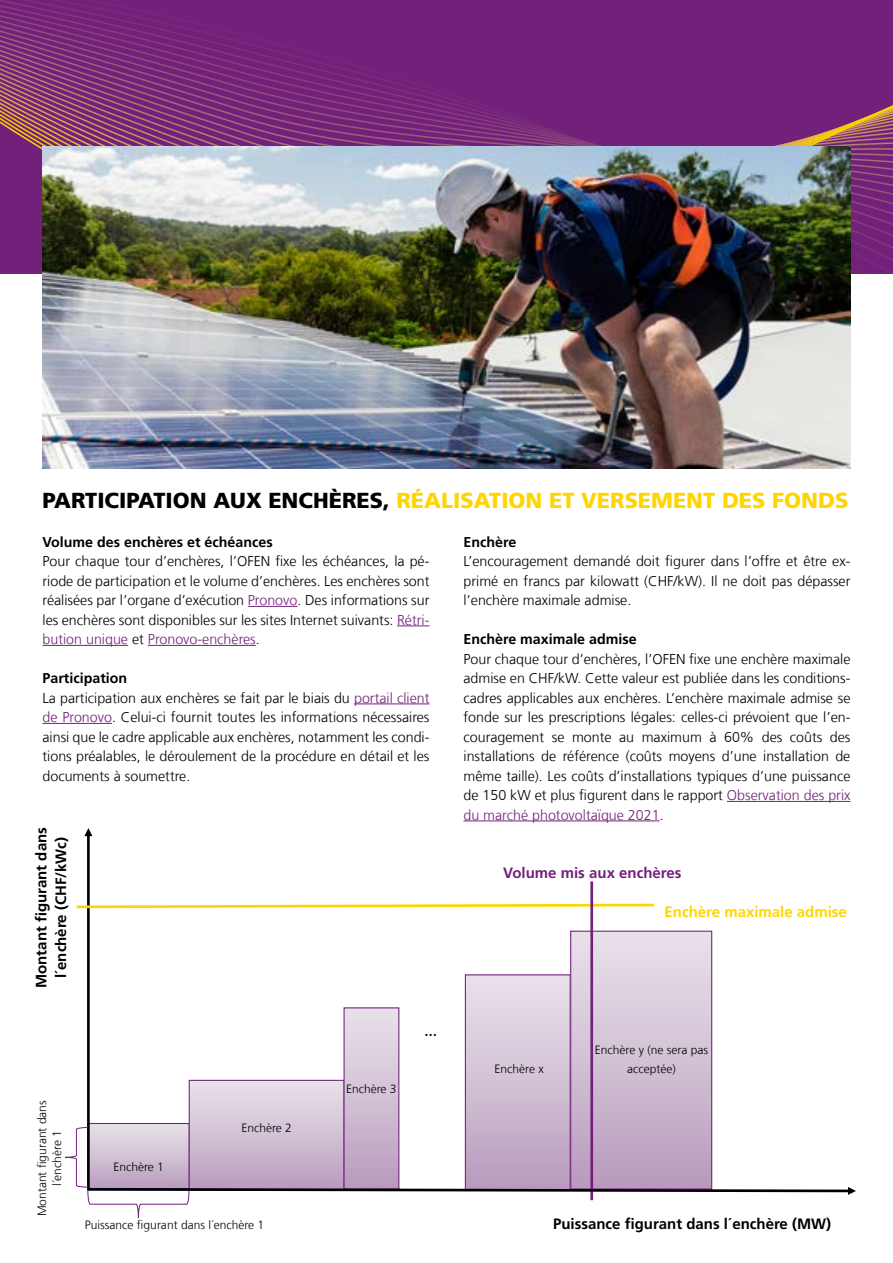
<style>
.page{position:relative;width:893px;height:1263px;background:#fff}
.page>*{position:absolute;margin:0;border:0;box-sizing:border-box;transform-origin:0 0}
.t1{font:900 21.75px "Frutiger LT Com";color:#ffd500}
.t2{font:19.2px "Calibri";color:#000}
.t3{font:700 15px/19.5px "Frutiger LT Com";color:#000;text-align:center}
.t4{font:700 15px "Frutiger LT Com";color:#ffd500}
.t5{font:700 15px "Frutiger LT Com";color:#72217b}
.t6{font:300 14.25px/19.5px "Frutiger LT Com";color:#000;text-align:justify}
.t7{font:700 14.25px "Frutiger LT Com";color:#000}
.t8{font:300 12px/15px "Frutiger LT Com";color:#000;text-align:center}
.s1{color:#000}
.s2{color:#72217b}
.s3{font-weight:700}
</style>
<div class="page">
<svg style="left:0;top:0;width:893px;height:274px;background:#782979"></svg>
<div style="left:88px;top:1123px;width:101px;height:66px;background:#e7dee8"></div>
<div style="left:88px;top:1123px;width:102px;height:66px;border:1px solid #72217b"></div>
<hr style="left:87px;top:835px;width:3px;height:355px;background:#000">
<svg style="left:84px;top:828px;width:8px;height:8px"></svg>
<svg style="left:76px;top:902px;width:578px;height:7px"></svg>
<div style="left:189px;top:1080px;width:155px;height:110px;background:#dfd3e1"></div>
<div style="left:189px;top:1080px;width:156px;height:110px;border:1px solid #72217b"></div>
<svg style="left:346px;top:1009px;width:51px;height:118px;background:#d9cbdb"></svg>
<svg style="left:467px;top:976px;width:102px;height:151px;background:#d8cada"></svg>
<div style="left:465px;top:974px;width:106px;height:216px;border:1px solid #72217b"></div>
<svg style="left:572px;top:933px;width:138px;height:194px;background:#d6c7d9"></svg>
<div style="left:570px;top:931px;width:142px;height:258px;border:1px solid #72217b"></div>
<hr style="left:590px;top:881px;width:3px;height:319px;background:#72217b">
<svg style="left:65px;top:1127px;width:791px;height:91px"></svg>
<hr style="left:248px;top:606px;width:49px;height:1px;background:#72217b">
<hr style="left:397px;top:625px;width:32px;height:1px;background:#72217b">
<hr style="left:43px;top:645px;width:85px;height:1px;background:#72217b">
<hr style="left:148px;top:645px;width:108px;height:1px;background:#72217b">
<hr style="left:354px;top:703px;width:75px;height:1px;background:#72217b">
<hr style="left:43px;top:723px;width:69px;height:1px;background:#72217b">
<hr style="left:727px;top:801px;width:123px;height:1px;background:#72217b">
<hr style="left:463px;top:820px;width:197px;height:1px;background:#72217b">
<img style="left:43px;top:147px;width:807px;height:322px">
<h1 class="t1" style="left:43px;top:487px;width:807px"><span class="s1">PARTICIPATION AUX ENCHÈRES,</span> RÉALISATION ET VERSEMENT DES FONDS</h1>
<p class="t7" style="left:43px;top:533px;width:232px">Volume des enchères et échéances</p>
<p class="t6" style="left:43px;top:552px;width:388px">Pour chaque tour d’enchères, l’OFEN fixe les échéances, la pé&shy;riode de participation et le volume d’enchères. Les enchères sont réalisées par l’organe d’exécution <span class="s2">Pronovo</span>. Des informations sur les enchères sont disponibles sur les sites Internet suivants: <span class="s2">Rétri&shy;bution unique</span> et <span class="s2">Pronovo-enchères</span>.</p>
<p class="t6" style="left:43px;top:669px;width:388px;text-align:left"><span class="s3">Participation<br></span>La participation aux enchères se fait par le biais du <span class="s2">portail client de Pronovo</span>. Celui-ci fournit toutes les informations nécessaires ainsi que le cadre applicable aux enchères, notamment les condi&shy;tions préalables, le déroulement de la procédure en détail et les documents à soumettre.</p>
<p class="t3" style="left:32px;top:988px;width:162px;rotate:-90deg">Montant figurant dans l´enchère (CHF/kWc)</p>
<p class="t8" style="left:35px;top:1216px;width:118px;rotate:-90deg">Montant figurant dans l´enchère 1</p>
<p class="t8" style="left:113px;top:1159px;width:52px">Enchère 1</p>
<p class="t8" style="left:241px;top:1120px;width:52px">Enchère 2</p>
<p class="t8" style="left:346px;top:1081px;width:52px">Enchère 3</p>
<h2 class="t2" style="left:424px;top:1017px;width:15px">…</h2>
<p class="t7" style="left:463px;top:533px;width:54px">Enchère</p>
<p class="t6" style="left:463px;top:552px;width:388px">L’encouragement demandé doit figurer dans l’offre et être ex&shy;primé en francs par kilowatt (CHF/kW). Il ne doit pas dépasser l’enchère maximale admise.</p>
<p class="t7" style="left:463px;top:631px;width:175px">Enchère maximale admise</p>
<p class="t6" style="left:463px;top:649px;width:388px">Pour chaque tour d’enchères, l’OFEN fixe une enchère maximale admise en CHF/kW. Cette valeur est publiée dans les conditions&shy;cadres applicables aux enchères. L’enchère maximale admise se fonde sur les prescriptions légales: celles-ci prévoient que l’en&shy;couragement se monte au maximum à 60% des coûts des installations de référence (coûts moyens d’une installation de même taille). Les coûts d’installations typiques d’une puissance de 150 kW et plus figurent dans le rapport <span class="s2">Observation des prix du marché photovoltaïque 2021</span>.</p>
<p class="t5" style="left:503px;top:864px;width:180px">Volume mis aux enchères</p>
<p class="t4" style="left:665px;top:903px;width:184px">Enchère maximale admise</p>
<p class="t8" style="left:595px;top:1042px;width:115px">Enchère y (ne sera pas</p>
<p class="t8" style="left:495px;top:1062px;width:51px">Enchère x</p>
<p class="t8" style="left:627px;top:1062px;width:50px">acceptée)</p>
<p class="t8" style="left:85px;top:1218px;width:181px">Puissance figurant dans l´enchère 1</p>
<p class="t3" style="left:553px;top:1214px;width:280px">Puissance figurant dans l´enchère (MW)</p>
</div>
